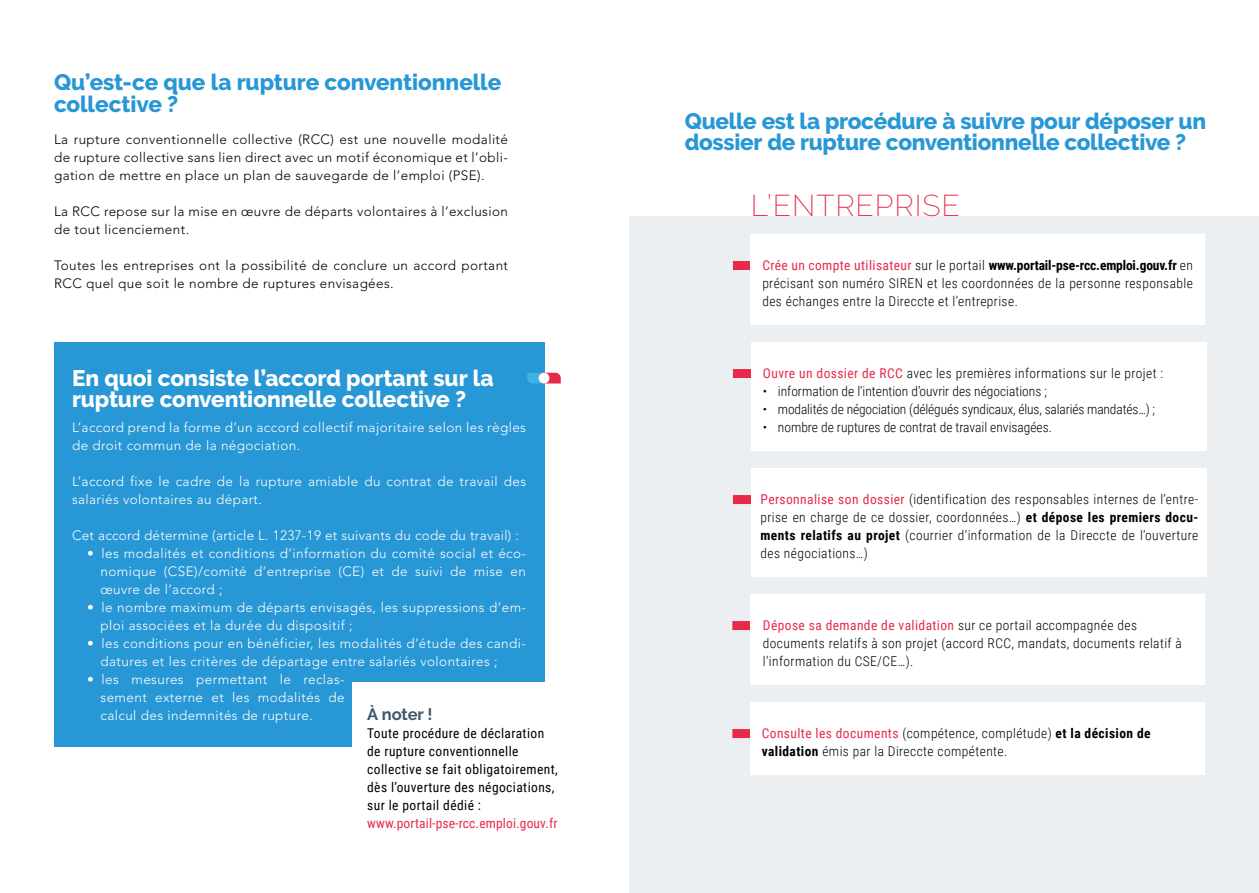
<style>
.page{position:relative;width:1259px;height:893px;background:#fff}
.page>*{position:absolute;margin:0;border:0;box-sizing:border-box;transform-origin:0 0}
.t1{font:200 30px "Raleway";letter-spacing:.03em;color:#e72a4a}
.t2{font:800 22.5px/21px "Raleway";letter-spacing:-.01em;color:#2897d5}
.t3{font:800 22.5px/21.6px "Raleway";letter-spacing:-.005em;color:#fff}
.t4{font:700 16.5px "Raleway";letter-spacing:-.005em;color:#3b596a}
.t5{font:300 13.5px/18px "Roboto Condensed";letter-spacing:.03em;color:#000;text-align:justify}
.t6{font:300 13.5px/18px "Avenir";letter-spacing:.03em;color:#fff}
.t7{font:300 13.5px/18px "Avenir";letter-spacing:.03em;color:#000}
.t8{font:13.5px/18px "Roboto Condensed";letter-spacing:.03em;color:#000}
.t9{font:300 13.5px "Roboto Condensed";color:#000}
.t10{font:300 13.5px "Roboto Condensed";letter-spacing:-.01em;color:#000}
.t11{font:13.5px "Roboto Condensed";letter-spacing:.01em;color:#e72a4a}
.s1{font-weight:400;color:#e72a4a}
.s2{font-weight:700}
</style>
<div class="page">
<div style="left:629px;top:216px;width:630px;height:677px;background:#eceff1"></div>
<div style="left:54px;top:342px;width:490px;height:404px;background:#2897d5"></div>
<div style="left:352px;top:682px;width:223px;height:166px;background:#fff"></div>
<div style="left:733px;top:495px;width:227px;height:9px;background:#e72a4a"></div>
<div style="left:732px;top:621px;width:227px;height:9px;background:#e72a4a"></div>
<div style="left:732px;top:729px;width:227px;height:9px;background:#e72a4a"></div>
<div style="left:733px;top:369px;width:227px;height:9px;background:#e72a4a"></div>
<div style="left:733px;top:261px;width:223px;height:9px;background:#e72a4a"></div>
<div style="left:750px;top:234px;width:455px;height:90px;background:#fff"></div>
<div style="left:751px;top:342px;width:455px;height:108px;background:#fff"></div>
<div style="left:751px;top:468px;width:456px;height:108px;background:#fff"></div>
<div style="left:751px;top:594px;width:454px;height:90px;background:#fff"></div>
<div style="left:750px;top:702px;width:454px;height:72px;background:#fff"></div>
<svg style="left:527px;top:373px;width:34px;height:10px"></svg>
<div style="left:538px;top:373px;width:11px;height:10px;background:#fff;border-radius:50%"></div>
<h2 class="t2" style="left:54px;top:72px;width:449px;line-height:21.6px">Qu’est-ce que la rupture conventionnelle collective ?</h2>
<p class="t7" style="left:54px;top:130px;width:455px;text-align:justify">La rupture conventionnelle collective (RCC) est une nouvelle modalité de rupture collective sans lien direct avec un motif économique et l’obli&shy;gation de mettre en place un plan de sauvegarde de l’emploi (PSE).</p>
<p class="t7" style="left:54px;top:202px;width:455px">La RCC repose sur la mise en œuvre de départs volontaires à l’exclusion de tout licenciement.</p>
<p class="t7" style="left:54px;top:256px;width:455px">Toutes les entreprises ont la possibilité de conclure un accord portant<br>RCC quel que soit le nombre de ruptures envisagées.</p>
<h2 class="t3" style="left:72px;top:367px;width:423px">En quoi consiste l’accord portant sur la rupture conventionnelle collective ?</h2>
<p class="t6" style="left:72px;top:418px;width:455px">L’accord prend la forme d’un accord collectif majoritaire selon les règles de droit commun de la négociation.</p>
<p class="t6" style="left:72px;top:472px;width:455px">L’accord fixe le cadre de la rupture amiable du contrat de travail des salariés volontaires au départ.</p>
<p class="t6" style="left:72px;top:526px;width:448px">Cet accord détermine (article L. 1237-19 et suivants du code du travail) :</p>
<p class="t6" style="left:100px;top:544px;width:427px;text-align:justify;text-indent:-14px">• les modalités et conditions d’information du comité social et éco&shy;nomique (CSE)/comité d’entreprise (CE) et de suivi de mise en œuvre de l’accord ;</p>
<p class="t6" style="left:100px;top:598px;width:427px;text-indent:-14px">• le nombre maximum de départs envisagés, les suppressions d’em&shy;ploi associées et la durée du dispositif ;</p>
<p class="t6" style="left:100px;top:634px;width:427px;text-indent:-14px">• les conditions pour en bénéficier, les modalités d’étude des candi&shy;datures et les critères de départage entre salariés volontaires ;</p>
<p class="t6" style="left:100px;top:670px;width:246px;text-align:justify;text-indent:-14px">• les mesures permettant le reclas&shy;sement externe et les modalités de calcul des indemnités de rupture.</p>
<p class="t4" style="left:367px;top:705px;width:67px">À noter !</p>
<p class="t8" style="left:367px;top:724px;width:192px">Toute procédure de déclaration de rupture conventionnelle collective se fait obligatoirement, dès l’ouverture des négociations, sur le portail dédié :</p>
<p class="t11" style="left:367px;top:814px;width:192px">www.portail-pse-rcc.emploi.gouv.fr</p>
<h2 class="t2" style="left:685px;top:111px;width:523px">Quelle est la procédure à suivre pour déposer un dossier de rupture conventionnelle collective ?</h2>
<h1 class="t1" style="left:751px;top:188px;width:210px">L’ENTREPRISE</h1>
<p class="t5" style="left:762px;top:256px;width:432px"><span class="s1">Crée un compte utilisateur</span> sur le portail <span class="s2">www.portail-pse-rcc.emploi.gouv.fr</span> en précisant son numéro SIREN et les coordonnées de la personne responsable des échanges entre la Direccte et l’entreprise.</p>
<p class="t5" style="left:763px;top:364px;width:402px"><span class="s1">Ouvre un dossier de RCC</span> avec les premières informations sur le projet :</p>
<p class="t9" style="left:763px;top:382px;width:285px">• information de l’intention d’ouvrir des négociations ;</p>
<p class="t10" style="left:763px;top:400px;width:394px">• modalités de négociation (délégués syndicaux, élus, salariés mandatés…) ;</p>
<p class="t9" style="left:763px;top:418px;width:291px">• nombre de ruptures de contrat de travail envisagées.</p>
<p class="t5" style="left:760px;top:490px;width:439px"><span class="s1">Personnalise son dossier</span> (identification des responsables internes de l’entre&shy;prise en charge de ce dossier, coordonnées…) <span class="s2">et dépose les premiers docu&shy;ments relatifs au projet</span> (courrier d’information de la Direccte de l’ouverture des négociations…)</p>
<p class="t5" style="left:763px;top:616px;width:420px;text-align:left"><span class="s1">Dépose sa demande de validation</span> sur ce portail accompagnée des documents relatifs à son projet (accord RCC, mandats, documents relatif à l’information du CSE/CE…).</p>
<p class="t5" style="left:762px;top:724px;width:390px"><span class="s1">Consulte les documents</span> (compétence, complétude) <span class="s2">et la décision de validation</span> émis par la Direccte compétente.</p>
</div>
